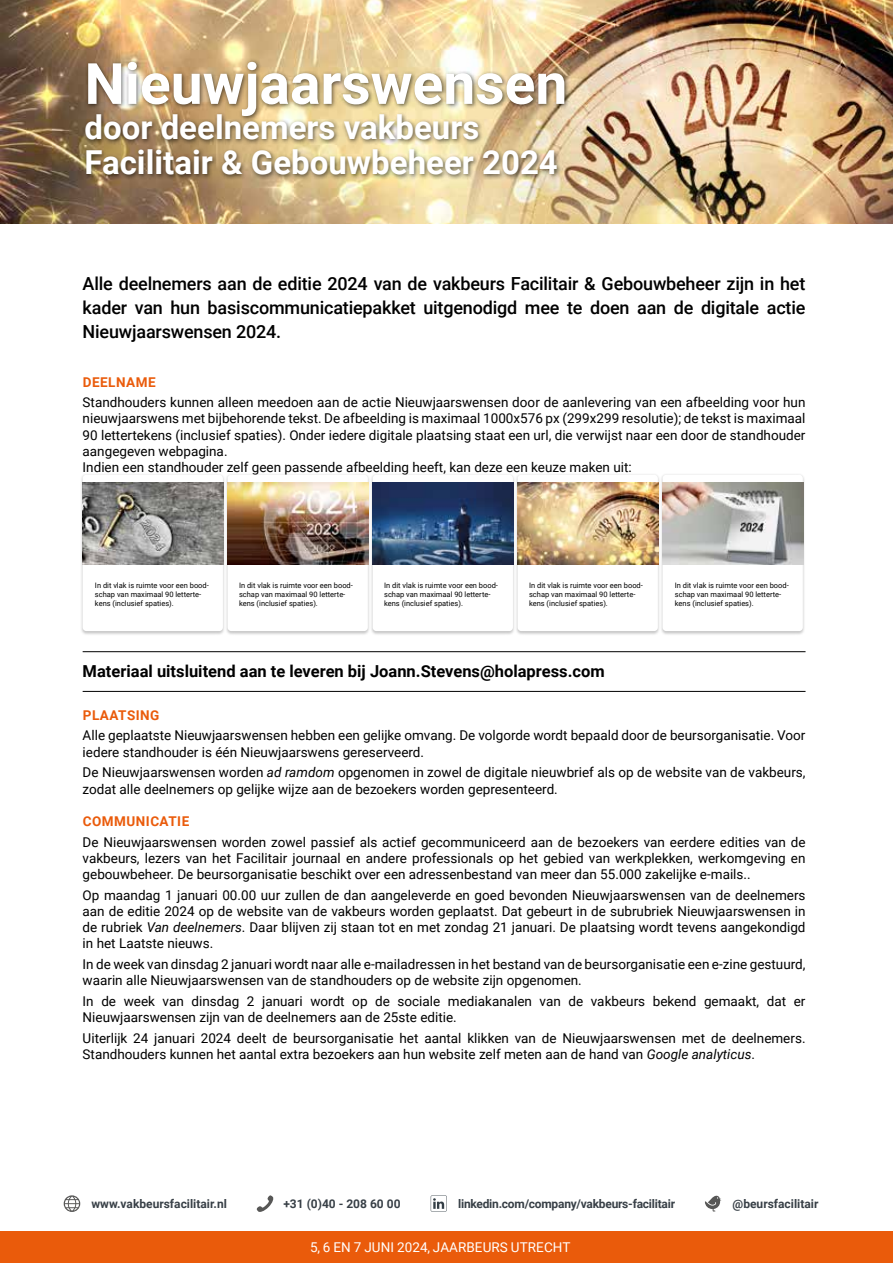
<style>
.page{position:relative;width:893px;height:1263px;background:#fff}
.page>*{position:absolute;margin:0;border:0;box-sizing:border-box;transform-origin:0 0}
.t1{font:700 57px "Roboto";color:#fff}
.t2{font:700 33px/35px "Roboto";color:#fff}
.t3{font:500 18px/24px "Roboto";letter-spacing:-.01em;color:#000;text-align:justify}
.t4{font:700 16.5px "Roboto";color:#000}
.t5{font:13.5px/16.2px "Roboto";color:#000}
.t6{font:13.5px "Roboto";letter-spacing:.005em;color:#fff}
.t7{font:700 13.5px "Roboto";letter-spacing:.035em;color:#ea5b0b}
.t8{font:700 12px "Roboto";color:#384047}
.t9{font:700 12px "Roboto";letter-spacing:-.02em;color:#384047}
.t10{font:7.5px/9px "Roboto";color:#000}
.s1{font-style:italic}
</style>
<div class="page">
<div style="left:0;top:1231px;width:893px;height:32px;background:#ea5b0b"></div>
<svg style="left:705px;top:1196px;width:16px;height:15px"></svg>
<svg style="left:257px;top:1195px;width:16px;height:17px"></svg>
<svg style="left:430px;top:1196px;width:17px;height:16px"></svg>
<svg style="left:431px;top:1195px;width:16px;height:16px"></svg>
<svg style="left:64px;top:1195px;width:16px;height:17px"></svg>
<img style="left:0;top:0;width:893px;height:223px">
<div style="left:80px;top:473px;width:146px;height:162px;background:#000;opacity:.25"></div>
<div style="left:83px;top:475px;width:140px;height:156px;background:#fff;border-radius:4px"></div>
<img style="left:83px;top:483px;width:140px;height:82px">
<div style="left:660px;top:473px;width:146px;height:162px;background:#000;opacity:.25"></div>
<div style="left:663px;top:475px;width:140px;height:156px;background:#fff;border-radius:4px"></div>
<img style="left:663px;top:483px;width:140px;height:82px">
<div style="left:225px;top:473px;width:146px;height:162px;background:#000;opacity:.25"></div>
<div style="left:228px;top:475px;width:140px;height:156px;background:#fff;border-radius:4px"></div>
<img style="left:228px;top:483px;width:140px;height:82px">
<div style="left:370px;top:473px;width:146px;height:162px;background:#000;opacity:.25"></div>
<div style="left:373px;top:475px;width:140px;height:156px;background:#fff;border-radius:4px"></div>
<img style="left:373px;top:483px;width:140px;height:82px">
<div style="left:515px;top:473px;width:146px;height:162px;background:#000;opacity:.25"></div>
<div style="left:518px;top:475px;width:140px;height:156px;background:#fff;border-radius:4px"></div>
<img style="left:518px;top:483px;width:140px;height:82px">
<div style="left:83px;top:58px;width:487px;height:122px;background:#000;opacity:.6"></div>
<hr style="left:83px;top:651px;width:722px;height:1px;background:#000">
<hr style="left:83px;top:691px;width:722px;height:1px;background:#000">
<h1 class="t1" style="left:85px;top:44px;width:484px">Nieuwjaarswensen</h1>
<h2 class="t2" style="left:85px;top:108px;width:475px">door deelnemers vakbeurs<br>Facilitair &amp; Gebouwbeheer 2024</h2>
<h3 class="t3" style="left:83px;top:271px;width:724px">Alle deelnemers aan de editie 2024 van de vakbeurs Facilitair &amp; Gebouwbeheer zijn in het kader van hun basiscommunicatiepakket uitgenodigd mee te doen aan de digitale actie Nieuwjaarswensen 2024.</h3>
<p class="t7" style="left:83px;top:372px;width:74px">DEELNAME</p>
<p class="t5" style="left:83px;top:394px;width:724px">Standhouders kunnen alleen meedoen aan de actie Nieuwjaarswensen door de aanlevering van een afbeelding voor hun nieuwjaarswens met bijbehorende tekst. De afbeelding is maximaal 1000x576 px (299x299 resolutie); de tekst is maximaal 90 lettertekens (inclusief spaties). Onder iedere digitale plaatsing staat een url, die verwijst naar een door de standhouder aangegeven webpagina.<br>Indien een standhouder zelf geen passende afbeelding heeft, kan deze een keuze maken uit:</p>
<p class="t10" style="left:95px;top:581px;width:115px">In dit vlak is ruimte voor een bood&shy;schap van maximaal 90 letterte&shy;kens (inclusief spaties).</p>
<p class="t10" style="left:675px;top:581px;width:115px">In dit vlak is ruimte voor een bood&shy;schap van maximaal 90 letterte&shy;kens (inclusief spaties).</p>
<p class="t10" style="left:239px;top:581px;width:115px">In dit vlak is ruimte voor een bood&shy;schap van maximaal 90 letterte&shy;kens (inclusief spaties).</p>
<p class="t10" style="left:384px;top:581px;width:115px">In dit vlak is ruimte voor een bood&shy;schap van maximaal 90 letterte&shy;kens (inclusief spaties).</p>
<p class="t10" style="left:529px;top:581px;width:115px">In dit vlak is ruimte voor een bood&shy;schap van maximaal 90 letterte&shy;kens (inclusief spaties).</p>
<p class="t4" style="left:83px;top:659px;width:524px">Materiaal uitsluitend aan te leveren bij Joann.Stevens@holapress.com</p>
<p class="t7" style="left:83px;top:705px;width:78px">PLAATSING</p>
<p class="t5" style="left:83px;top:727px;width:724px">Alle geplaatste Nieuwjaarswensen hebben een gelijke omvang. De volgorde wordt bepaald door de beursorganisatie. Voor iedere standhouder is één Nieuwjaarswens gereserveerd.</p>
<p class="t5" style="left:83px;top:764px;width:724px">De Nieuwjaarswensen worden <span class="s1">ad ramdom</span> opgenomen in zowel de digitale nieuwbrief als op de website van de vakbeurs, zodat alle deelnemers op gelijke wijze aan de bezoekers worden gepresenteerd.</p>
<p class="t7" style="left:83px;top:812px;width:108px">COMMUNICATIE</p>
<p class="t5" style="left:83px;top:833px;width:724px;text-align:justify">De Nieuwjaarswensen worden zowel passief als actief gecommuniceerd aan de bezoekers van eerdere edities van de vakbeurs, lezers van het Facilitair journaal en andere professionals op het gebied van werkplekken, werkomgeving en gebouwbeheer. De beursorganisatie beschikt over een adressenbestand van meer dan 55.000 zakelijke e-mails..</p>
<p class="t5" style="left:83px;top:886px;width:724px;text-align:justify">Op maandag 1 januari 00.00 uur zullen de dan aangeleverde en goed bevonden Nieuwjaarswensen van de deelnemers aan de editie 2024 op de website van de vakbeurs worden geplaatst. Dat gebeurt in de subrubriek Nieuwjaarswensen in de rubriek <span class="s1">Van deelnemers</span>. Daar blijven zij staan tot en met zondag 21 januari. De plaatsing wordt tevens aangekondigd in het Laatste nieuws.</p>
<p class="t5" style="left:83px;top:956px;width:724px">In de week van dinsdag 2 januari wordt naar alle e-mailadressen in het bestand van de beursorganisatie een e-zine gestuurd, waarin alle Nieuwjaarswensen van de standhouders op de website zijn opgenomen.</p>
<p class="t5" style="left:83px;top:992px;width:724px">In de week van dinsdag 2 januari wordt op de sociale mediakanalen van de vakbeurs bekend gemaakt, dat er<br>Nieuwjaarswensen zijn van de deelnemers aan de 25ste editie.</p>
<p class="t5" style="left:83px;top:1029px;width:724px">Uiterlijk 24 januari 2024 deelt de beursorganisatie het aantal klikken van de Nieuwjaarswensen met de deelnemers.<br>Standhouders kunnen het aantal extra bezoekers aan hun website zelf meten aan de hand van <span class="s1">Google analyticus</span>.</p>
<p class="t8" style="left:91px;top:1195px;width:137px">www.vakbeursfacilitair.nl</p>
<p class="t8" style="left:283px;top:1195px;width:119px">+31 (0)40 - 208 60 00</p>
<p class="t9" style="left:458px;top:1195px;width:218px">linkedin.com/company/vakbeurs-facilitair</p>
<p class="t8" style="left:733px;top:1195px;width:87px">@beursfacilitair</p>
<p class="t6" style="left:310px;top:1238px;width:262px">5, 6 EN 7 JUNI 2024, JAARBEURS UTRECHT</p>
</div>
